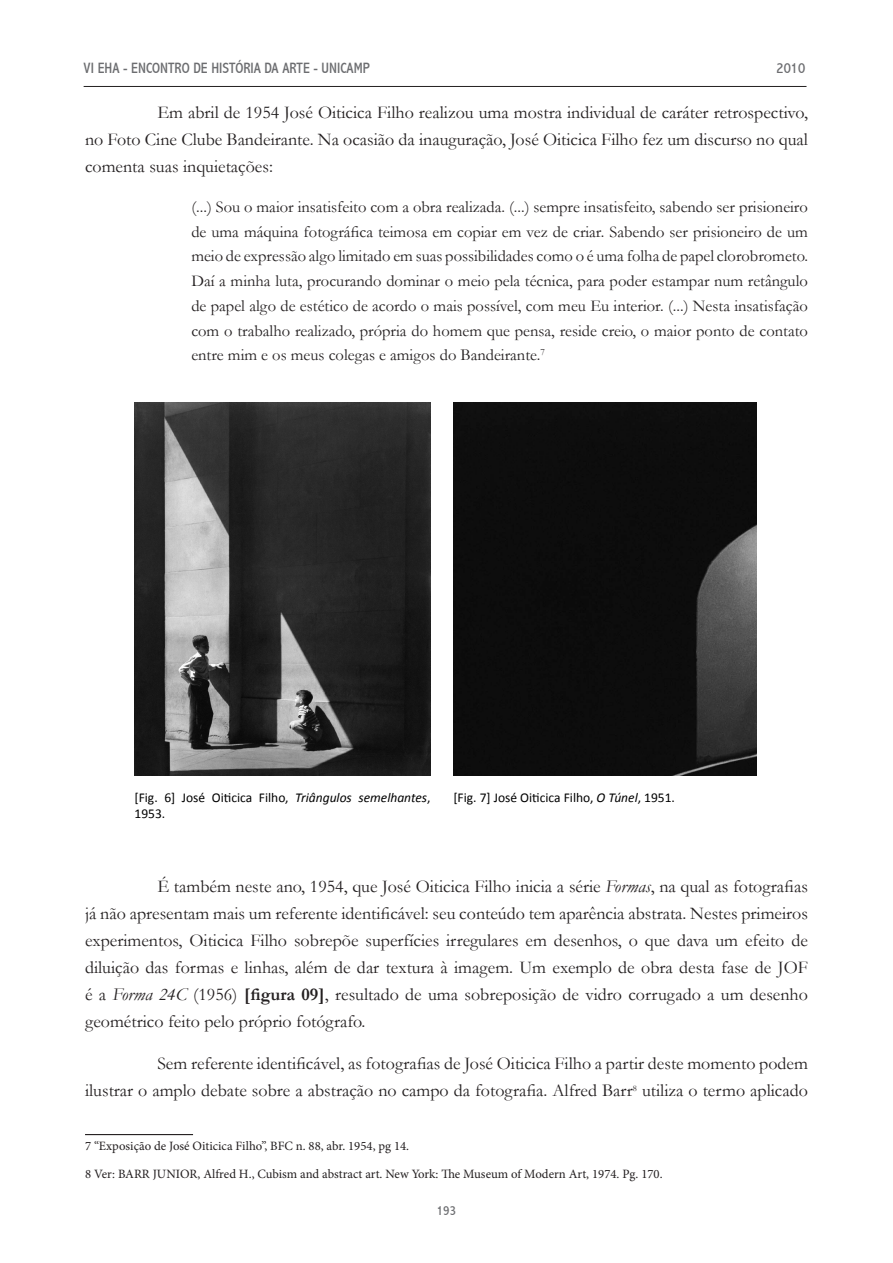
<style>
.page{position:relative;width:893px;height:1263px;background:#fff}
.page>*{position:absolute;margin:0;border:0;box-sizing:border-box;transform-origin:0 0}
.Texto{font:18px/27px "Garamond";color:#231f20;text-align:justify}
.citaçâo{font:16.5px/24.8px "Garamond";color:#231f20;text-align:justify}
.t1{font:condensed 15px "Abadi";color:#6c6d70}
.Footnote_text{font:13.5px/16.2px "Calibri";color:#000}
.t2{font:condensed 13.5px "Abadi";color:#6c6d70}
.FootNote{font:12.75px "Minion Pro";color:#231f20}
.s1{font-style:italic}
.s2{font-weight:700}
</style>
<div class="page">
<hr style="left:84px;top:86px;width:722px;height:1px;background:#231f20">
<hr style="left:85px;top:1134px;width:108px;height:1px;background:#231f20">
<img style="left:135px;top:403px;width:296px;height:372px">
<img style="left:453px;top:403px;width:304px;height:372px">
<p class="t1" style="left:84px;top:59px;width:288px">VI EHA - ENCONTRO DE HISTÓRIA DA ARTE - UNICAMP</p>
<p class="t1" style="left:777px;top:59px;width:30px">2010</p>
<p class="Texto" style="left:85px;top:98px;width:724px;text-indent:72px">Em abril de 1954 José Oiticica Filho realizou uma mostra individual de caráter retrospectivo, no Foto Cine Clube Bandeirante. Na ocasião da inauguração, José Oiticica Filho fez um discurso no qual comenta suas inquietações:</p>
<p class="citaçâo" style="left:191px;top:194px;width:618px">(...) Sou o maior insatisfeito com a obra realizada. (...) sempre insatisfeito, sabendo ser prisioneiro de uma máquina fotográfica teimosa em copiar em vez de criar. Sabendo ser prisioneiro de um meio de expressão algo limitado em suas possibilidades como o é uma folha de papel clorobrometo.<br>Daí a minha luta, procurando dominar o meio pela técnica, para poder estampar num retângulo de papel algo de estético de acordo o mais possível, com meu Eu interior. (...) Nesta insatisfação com o trabalho realizado, própria do homem que pensa, reside creio, o maior ponto de contato entre mim e os meus colegas e amigos do Bandeirante.<sup>7</sup></p>
<p class="Footnote_text" style="left:135px;top:790px;width:298px">[Fig. 6] José Oiticica Filho, <span class="s1">Triângulos semelhantes</span>,<br>1953.</p>
<p class="Footnote_text" style="left:453px;top:790px;width:223px">[Fig. 7] José Oiticica Filho, <span class="s1">O Túnel</span>, 1951.</p>
<p class="Texto" style="left:85px;top:872px;width:724px;text-indent:72px">É também neste ano, 1954, que José Oiticica Filho inicia a série <span class="s1">Formas</span>, na qual as fotografias já não apresentam mais um referente identificável: seu conteúdo tem aparência abstrata. Nestes primeiros experimentos, Oiticica Filho sobrepõe superfícies irregulares em desenhos, o que dava um efeito de diluição das formas e linhas, além de dar textura à imagem. Um exemplo de obra desta fase de JOF é a <span class="s1">Forma 24C</span> (1956) <span class="s2">[figura 09]</span>, resultado de uma sobreposição de vidro corrugado a um desenho geométrico feito pelo próprio fotógrafo.</p>
<p class="Texto" style="left:85px;top:1049px;width:724px;text-align:right">Sem referente identificável, as fotografias de José Oiticica Filho a partir deste momento podem<br>ilustrar o amplo debate sobre a abstração no campo da fotografia. Alfred Barr<sup>8</sup> utiliza o termo aplicado</p>
<p class="FootNote" style="left:85px;top:1137px;width:326px">7 “Exposição de José Oiticica Filho”, BFC n. 88, abr. 1954, pg 14.</p>
<p class="FootNote" style="left:85px;top:1165px;width:579px">8 Ver: BARR JUNIOR, Alfred H., Cubism and abstract art. New York: The Museum of Modern Art, 1974. Pg. 170.</p>
<p class="t2" style="left:437px;top:1202px;width:21px">193</p>
</div>
